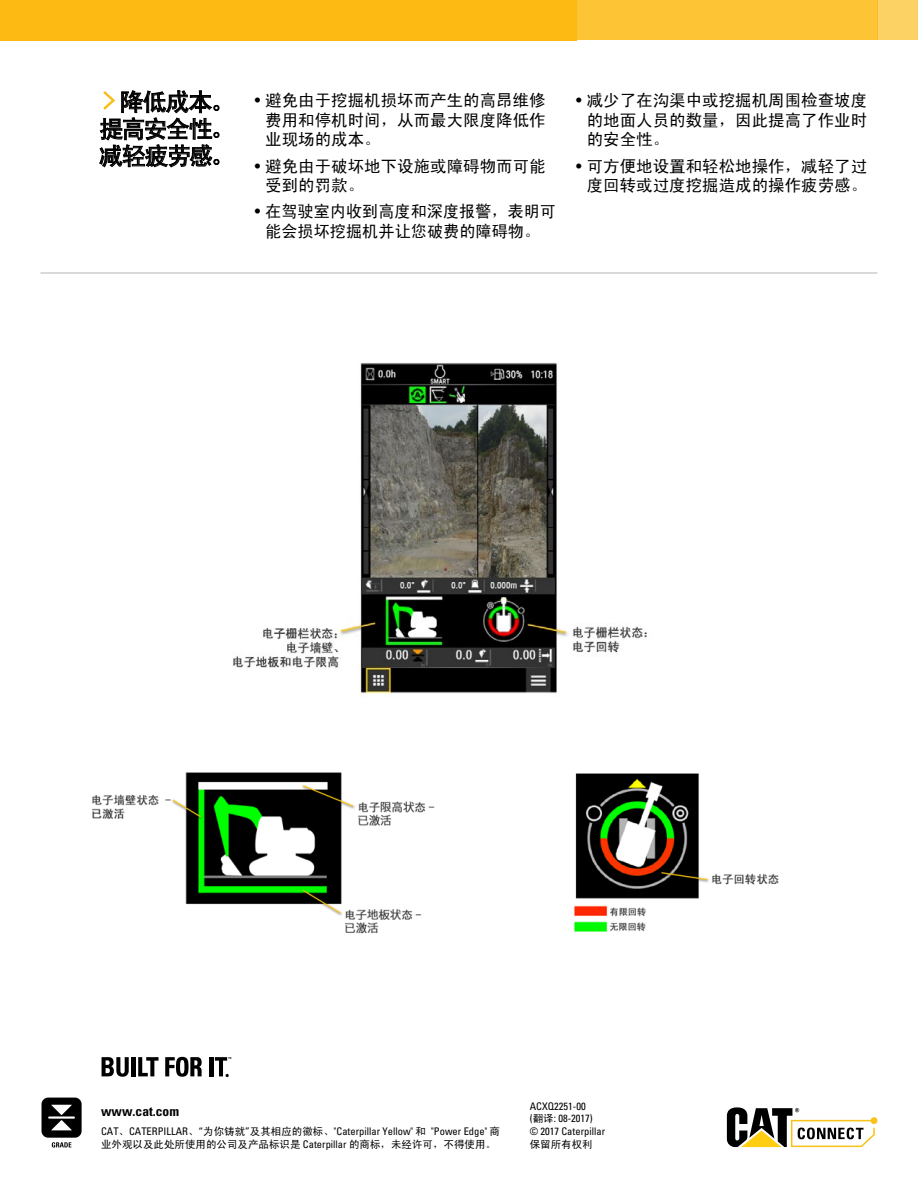
<style>
.page{position:relative;width:918px;height:1188px;background:#fff}
.page>*{position:absolute;margin:0;border:0;box-sizing:border-box;transform-origin:0 0}
.t1{font:24px/27px "Sim Hei";letter-spacing:-.055em;color:#000;text-align:justify}
.t2{font:16.5px/19.5px "Sim Hei";color:#000;text-align:justify}
.t3{font:700 condensed 13.5px "Univers LT Std";color:#000}
.t4{font:condensed 10.5px/12.6px "Univers LT Std";color:#000}
.t5{font:10.5px "Sim Hei";color:#000}
.s1{color:#fdba12}
.s2{font-family:"Univers LT Std";font-stretch:condensed}
.s3{font-family:"Sim Hei";font-stretch:normal}
</style>
<div class="page">
<svg style="left:99px;top:90px;width:120px;height:77px"></svg>
<hr style="left:40px;top:273px;width:838px;height:1px;background:#b1b4b6">
<svg style="left:727px;top:1107px;width:150px;height:40px"></svg>
<svg style="left:42px;top:1098px;width:40px;height:49px"></svg>
<div style="left:0;top:0;width:576px;height:40px;background:#fdba12"></div>
<div style="left:576px;top:0;width:301px;height:40px;background:#fdc436"></div>
<div style="left:878px;top:0;width:40px;height:40px;background:#fdd265"></div>
<img style="left:574px;top:773px;width:205px;height:159px">
<img style="left:93px;top:772px;width:342px;height:162px">
<img style="left:233px;top:363px;width:414px;height:333px">
<svg style="left:102px;top:1057px;width:27px;height:20px"></svg>
<hr style="left:131px;top:1057px;width:4px;height:19px;background:#000">
<svg style="left:138px;top:1057px;width:21px;height:19px"></svg>
<svg style="left:165px;top:1057px;width:37px;height:20px"></svg>
<div style="left:209px;top:1057px;width:5px;height:19px;background:#000"></div>
<svg style="left:215px;top:1057px;width:16px;height:20px"></svg>
<h1 class="t1" style="left:99px;top:88px;width:137px"><span class="s1">&gt;</span> 降低成本。提高安全性。减轻疲劳感。</h1>
<p class="t2" style="left:265px;top:91px;width:282px;text-indent:-10px"><span class="s2">•</span> 避免由于挖掘机损坏而产生的高昂维修费用和停机时间，从而最大限度降低作业现场的成本。</p>
<p class="t2" style="left:265px;top:156px;width:282px;text-indent:-10px"><span class="s2">•</span> 避免由于破坏地下设施或障碍物而可能受到的罚款。</p>
<p class="t2" style="left:255px;top:202px;width:303px;text-align:center"><span class="s2">•</span> 在驾驶室内收到高度和深度报警，表明可能会损坏挖掘机并让您破费的障碍物。</p>
<p class="t2" style="left:587px;top:91px;width:282px;text-indent:-10px"><span class="s2">•</span> 减少了在沟渠中或挖掘机周围检查坡度的地面人员的数量，因此提高了作业时的安全性。</p>
<p class="t2" style="left:576px;top:156px;width:292px;text-align:right"><span class="s2">•</span> 可方便地设置和轻松地操作，减轻了过度回转或过度挖掘造成的操作疲劳感。</p>
<p class="t3" style="left:101px;top:1102px;width:80px">www.cat.com</p>
<p class="t4" style="left:101px;top:1125px;width:400px">CAT<span class="s3">、</span>CATERPILLAR<span class="s3">、</span>“<span class="s3">为你铸就</span>”<span class="s3">及其相应的徽标、</span>"Caterpillar Yellow" <span class="s3">和</span> "Power Edge" <span class="s3">商</span></p>
<p class="t5" style="left:101px;top:1139px;width:396px">业外观以及此处所使用的公司及产品标识是 <span class="s2">Caterpillar</span> 的商标，未经许可，不得使用。</p>
<p class="t4" style="left:530px;top:1100px;width:77px">ACXQ2251-00<br>(<span class="s3">翻译</span>: 08-2017)<br>© 2017 Caterpillar</p>
<p class="t5" style="left:530px;top:1139px;width:64px">保留所有权利</p>
</div>
